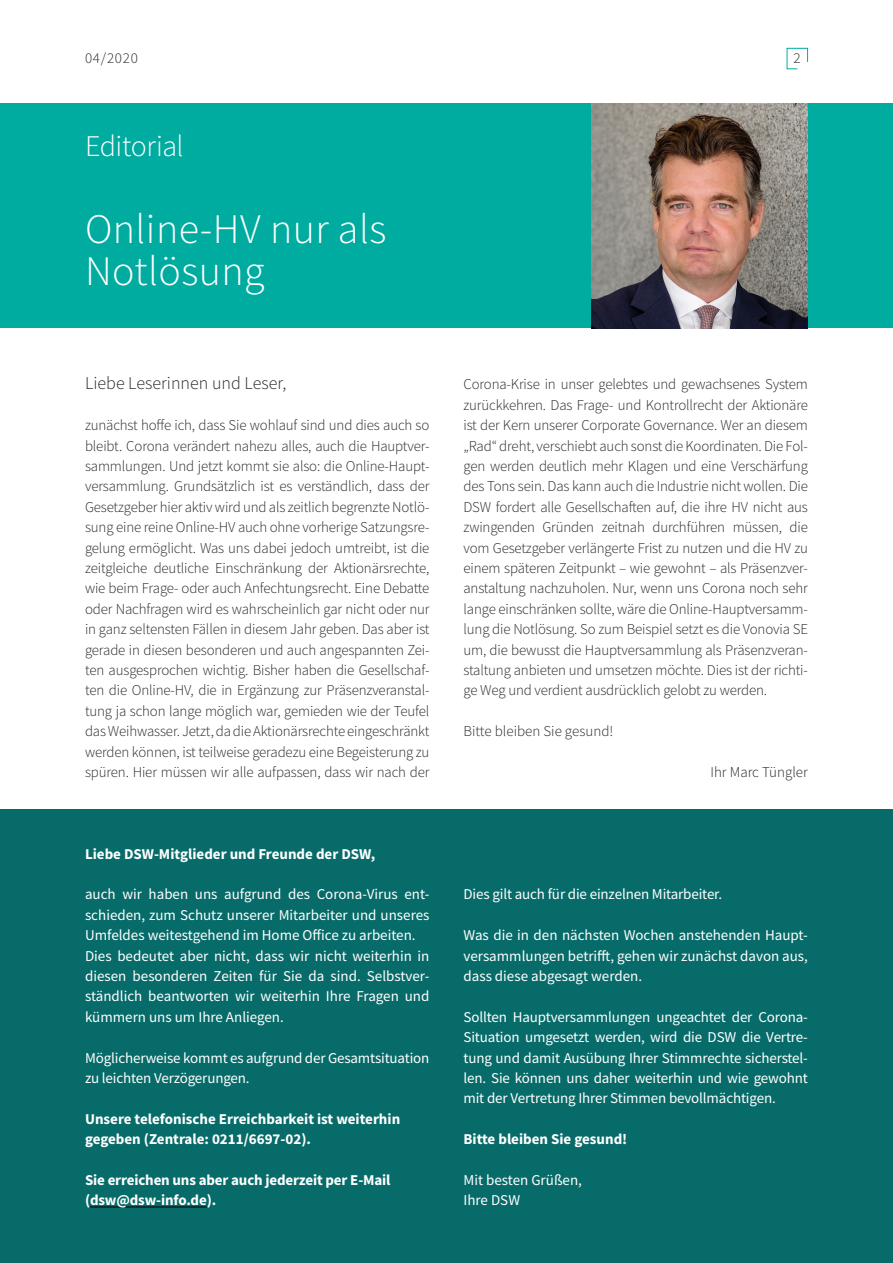
<style>
.page{position:relative;width:893px;height:1263px;background:#fff}
.page>*{position:absolute;margin:0;border:0;box-sizing:border-box;transform-origin:0 0}
.t1{font:300 42px/42px "Source Sans Pro";letter-spacing:.01em;color:#fff}
.t2{font:300 30px "Source Sans Pro";letter-spacing:-.015em;color:#fff}
.t3{font:300 18px "Source Sans Pro";color:#282827}
.t4{font:300 15px/20.4px "Source Sans Pro";letter-spacing:-.01em;color:#282827;text-align:justify}
.t5{font:15px/20.4px "Source Sans Pro";color:#fff}
.t6{font:700 15px/20.4px "Source Sans Pro";color:#fff}
</style>
<div class="page">
<div style="left:0;top:104px;width:893px;height:224px;background:#00aba0"></div>
<img style="left:591px;top:104px;width:217px;height:224px">
<svg style="left:786px;top:48px;width:22px;height:22px"></svg>
<div style="left:0;top:809px;width:893px;height:454px;background:#076b69"></div>
<hr style="left:90px;top:1206px;width:117px;height:1px;background:#000">
<p class="t4" style="left:85px;top:48px;width:54px">04/2020</p>
<h2 class="t2" style="left:85px;top:128px;width:100px">Editorial</h2>
<h1 class="t1" style="left:85px;top:209px;width:303px">Online-HV nur als<br>Notlösung</h1>
<p class="t3" style="left:85px;top:372px;width:203px">Liebe Leserinnen und Leser,</p>
<p class="t4" style="left:85px;top:415px;width:346px">zunächst hoffe ich, dass Sie wohlauf sind und dies auch so bleibt. Corona verändert nahezu alles, auch die Hauptver&shy;sammlungen. Und jetzt kommt sie also: die Online-Haupt&shy;versammlung. Grundsätzlich ist es verständlich, dass der Gesetzgeber hier aktiv wird und als zeitlich begrenzte Notlö&shy;sung eine reine Online-HV auch ohne vorherige Satzungsre&shy;gelung ermöglicht. Was uns dabei jedoch umtreibt, ist die zeitgleiche deutliche Einschränkung der Aktionärsrechte, wie beim Frage- oder auch Anfechtungsrecht. Eine Debatte oder Nachfragen wird es wahrscheinlich gar nicht oder nur in ganz seltensten Fällen in diesem Jahr geben. Das aber ist gerade in diesen besonderen und auch angespannten Zei&shy;ten ausgesprochen wichtig. Bisher haben die Gesellschaf&shy;ten die Online-HV, die in Ergänzung zur Präsenzveranstal&shy;tung ja schon lange möglich war, gemieden wie der Teufel das Weihwasser. Jetzt, da die Aktionärsrechte eingeschränkt werden können, ist teilweise geradezu eine Begeisterung zu spüren. Hier müssen wir alle aufpassen, dass wir nach der</p>
<p class="t6" style="left:85px;top:843px;width:292px">Liebe DSW-Mitglieder und Freunde der DSW,</p>
<p class="t5" style="left:85px;top:884px;width:346px">auch wir haben uns aufgrund des Corona-Virus ent&shy;schieden, zum Schutz unserer Mitarbeiter und unseres Umfeldes weitestgehend im Home Office zu arbeiten.<br>Dies bedeutet aber nicht, dass wir nicht weiterhin in diesen besonderen Zeiten für Sie da sind. Selbstver&shy;ständlich beantworten wir weiterhin Ihre Fragen und kümmern uns um Ihre Anliegen.</p>
<p class="t5" style="left:85px;top:1047px;width:346px">Möglicherweise kommt es aufgrund der Gesamtsituation zu leichten Verzögerungen.</p>
<p class="t6" style="left:85px;top:1108px;width:317px">Unsere telefonische Erreichbarkeit ist weiterhin gegeben (Zentrale: 0211/6697-02).</p>
<p class="t6" style="left:85px;top:1170px;width:307px">Sie erreichen uns aber auch jederzeit per E-Mail (dsw@dsw-info.de).</p>
<p class="t4" style="left:794px;top:48px;width:9px">2</p>
<p class="t4" style="left:463px;top:374px;width:346px">Corona-Krise in unser gelebtes und gewachsenes System zurückkehren. Das Frage- und Kontrollrecht der Aktionäre ist der Kern unserer Corporate Governance. Wer an diesem „Rad“ dreht, verschiebt auch sonst die Koordinaten. Die Fol&shy;gen werden deutlich mehr Klagen und eine Verschärfung des Tons sein. Das kann auch die Industrie nicht wollen. Die DSW fordert alle Gesellschaften auf, die ihre HV nicht aus zwingenden Gründen zeitnah durchführen müssen, die vom Gesetzgeber verlängerte Frist zu nutzen und die HV zu einem späteren Zeitpunkt – wie gewohnt – als Präsenzver&shy;anstaltung nachzuholen. Nur, wenn uns Corona noch sehr lange einschränken sollte, wäre die Online-Hauptversamm&shy;lung die Notlösung. So zum Beispiel setzt es die Vonovia SE um, die bewusst die Hauptversammlung als Präsenzveran&shy;staltung anbieten und umsetzen möchte. Dies ist der richti&shy;ge Weg und verdient ausdrücklich gelobt zu werden.</p>
<p class="t4" style="left:463px;top:721px;width:151px">Bitte bleiben Sie gesund!</p>
<p class="t4" style="left:710px;top:762px;width:99px">Ihr Marc Tüngler</p>
<p class="t5" style="left:463px;top:884px;width:260px">Dies gilt auch für die einzelnen Mitarbeiter.</p>
<p class="t5" style="left:463px;top:925px;width:346px;text-align:justify">Was die in den nächsten Wochen anstehenden Haupt&shy;versammlungen betrifft, gehen wir zunächst davon aus, dass diese abgesagt werden.</p>
<p class="t5" style="left:463px;top:1006px;width:346px;text-align:justify">Sollten Hauptversammlungen ungeachtet der Corona-Situation umgesetzt werden, wird die DSW die Vertre&shy;tung und damit Ausübung Ihrer Stimmrechte sicherstel&shy;len. Sie können uns daher weiterhin und wie gewohnt mit der Vertretung Ihrer Stimmen bevollmächtigen.</p>
<p class="t6" style="left:463px;top:1129px;width:165px">Bitte bleiben Sie gesund!</p>
<p class="t5" style="left:463px;top:1170px;width:120px">Mit besten Grüßen,<br>Ihre DSW</p>
</div>
